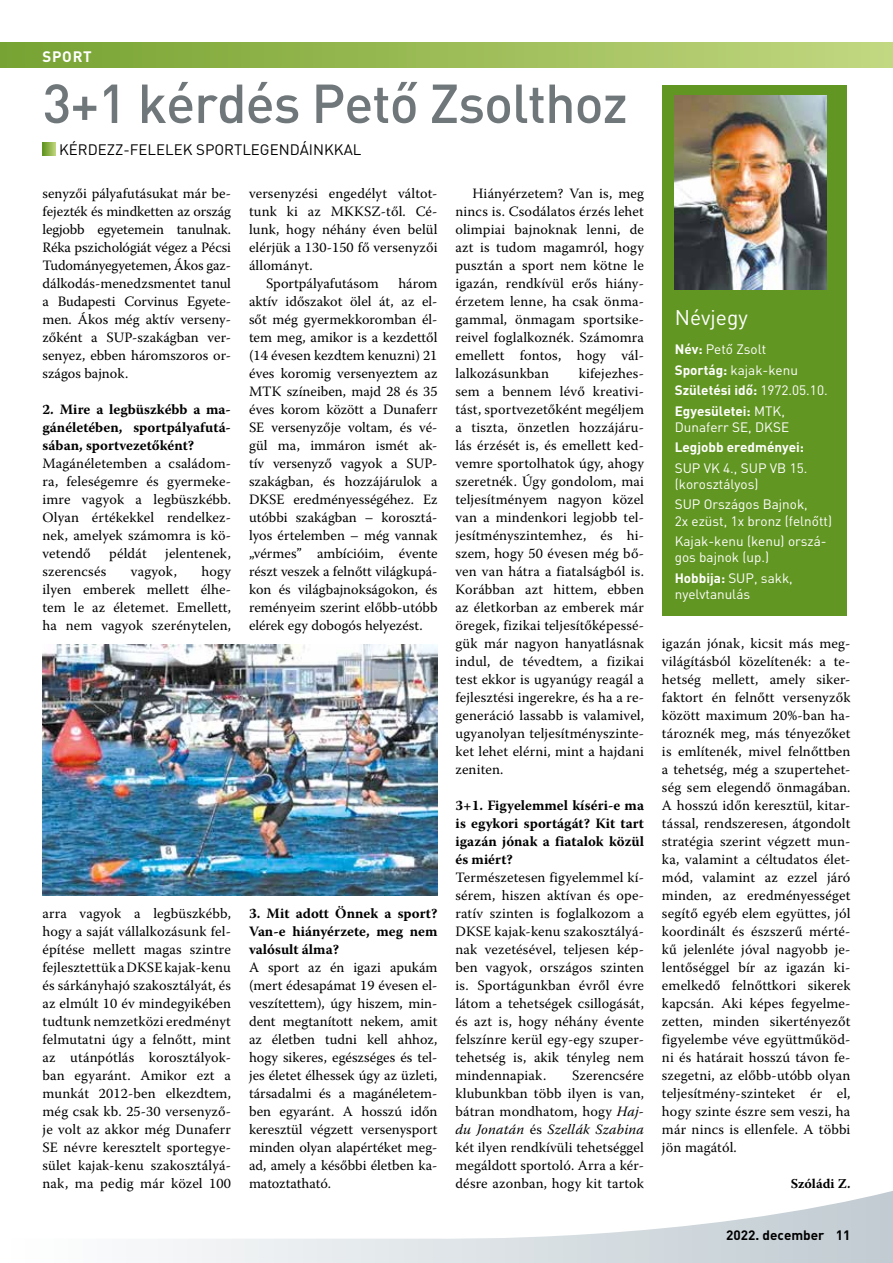
<style>
.page{position:relative;width:893px;height:1263px;background:#fff}
.page>*{position:absolute;margin:0;border:0;box-sizing:border-box;transform-origin:0 0}
.t1{font:500 54px "DIN";letter-spacing:-.02em;color:#70777a}
.t2{font:21px "DIN";color:#fff}
.t3{font:15px "DIN";color:#000}
.t4{font:700 15px "DIN";letter-spacing:.05em;color:#fff}
.t5{font:14.25px/18px "Warnock Pro";letter-spacing:.01em;color:#000;text-align:justify}
.t6{font:700 14.25px/18px "Warnock Pro";color:#000;text-align:justify}
.t7{font:13.5px/16.2px "DIN";color:#fff}
.t8{font:700 13.5px/20.4px "DIN";color:#fff}
.t9{font:700 13.5px "DIN";color:#000}
.t10{font:700 13.5px "Warnock Pro";letter-spacing:.005em;color:#000}
.s1{font-style:italic}
.s2{font-weight:400}
.s3{font-weight:700}
</style>
<div class="page">
<div style="left:0;top:42px;width:893px;height:26px;background:linear-gradient(to right,#76a230,#c2d780)"></div>
<svg style="left:43px;top:142px;width:12px;height:13px"></svg>
<div style="left:662px;top:85px;width:185px;height:530px;background:#629623"></div>
<img style="left:43px;top:644px;width:394px;height:251px">
<img style="left:675px;top:96px;width:152px;height:193px">
<svg style="left:158px;top:1191px;width:735px;height:72px"></svg>
<p class="t4" style="left:43px;top:46px;width:51px">SPORT</p>
<h1 class="t1" style="left:43px;top:67px;width:587px">3+1 kérdés Pető Zsolthoz</h1>
<p class="t3" style="left:59px;top:140px;width:304px">KÉRDEZZ-FELELEK SPORTLEGENDÁINKKAL</p>
<p class="t5" style="left:43px;top:184px;width:190px">senyzői pályafutásukat már be&shy;fejezték és mindketten az ország legjobb egyetemein tanulnak.<br>Réka pszichológiát végez a Pécsi Tudományegyetemen, Ákos gaz&shy;dálkodás-menedzsmentet tanul a Budapesti Corvinus Egyete&shy;men. Ákos még aktív verseny&shy;zőként a SUP-szakágban ver&shy;senyez, ebben háromszoros or&shy;szágos bajnok.</p>
<p class="t6" style="left:43px;top:400px;width:190px">2. Mire a legbüszkébb a ma&shy;gánéletében, sportpályafutá&shy;sában, sportvezetőként?</p>
<p class="t5" style="left:43px;top:454px;width:190px">Magánéletemben a családom&shy;ra, feleségemre és gyermeke&shy;imre vagyok a legbüszkébb.<br>Olyan értékekkel rendelkez&shy;nek, amelyek számomra is kö&shy;vetendő</p>
<p class="t5" style="left:109px;top:544px;width:39px">példát</p>
<p class="t5" style="left:165px;top:544px;width:67px">jelentenek,</p>
<p class="t5" style="left:43px;top:562px;width:190px;text-indent:159px">hogy ilyen emberek mellett élhe&shy;tem le az életemet. Emellett, ha nem vagyok szerénytelen,</p>
<p class="t5" style="left:43px;top:562px;width:65px">szerencsés</p>
<p class="t5" style="left:131px;top:562px;width:48px">vagyok,</p>
<p class="t5" style="left:249px;top:184px;width:190px">versenyzési engedélyt váltot-</p>
<p class="t5" style="left:249px;top:202px;width:190px">tunk ki az MKKSZ-től. Cé-</p>
<p class="t5" style="left:249px;top:220px;width:190px">lunk, hogy néhány éven belül</p>
<p class="t5" style="left:249px;top:238px;width:190px">elérjük a 130-150 fő versenyzői</p>
<p class="t5" style="left:249px;top:256px;width:65px">állományt.</p>
<p class="t5" style="left:266px;top:274px;width:114px">Sportpályafutásom</p>
<p class="t5" style="left:249px;top:274px;width:190px;text-indent:149px">három aktív időszakot ölel át, az el&shy;sőt még gyermekkoromban él&shy;tem meg, amikor is a kezdettől (14 évesen kezdtem kenuzni) 21 éves koromig versenyeztem az MTK színeiben, majd 28 és 35 éves korom között a Dunaferr SE versenyzője voltam, és vé&shy;gül ma, immáron ismét ak&shy;tív versenyző vagyok a SUP&shy;szakágban, és hozzájárulok a DKSE eredményességéhez. Ez utóbbi szakágban – korosztá&shy;lyos értelemben – még vannak „vérmes” ambícióim, évente részt veszek a felnőtt világkupá&shy;kon és világbajnokságokon, és reményeim szerint előbb-utóbb elérek egy dobogós helyezést.</p>
<p class="t5" style="left:43px;top:904px;width:190px">arra vagyok a legbüszkébb, hogy a saját vállalkozásunk fel&shy;építése mellett magas szintre fejlesztettük a DKSE kajak-kenu és sárkányhajó szakosztályát, és az elmúlt 10 év mindegyikében tudtunk nemzetközi eredményt felmutatni úgy a felnőtt, mint az utánpótlás korosztályok&shy;ban egyaránt. Amikor ezt a munkát 2012-ben elkezdtem, még csak kb. 25-30 versenyző&shy;je volt az akkor még Dunaferr SE névre keresztelt sportegye&shy;sület kajak-kenu szakosztályá&shy;nak, ma pedig már közel 100</p>
<p class="t6" style="left:249px;top:904px;width:190px">3. Mit adott Önnek a sport?<br>Van-e hiányérzete, meg nem valósult álma?</p>
<p class="t5" style="left:249px;top:958px;width:190px">A sport az én igazi apukám (mert édesapámat 19 évesen el&shy;veszítettem), úgy hiszem, min&shy;dent megtanított nekem, amit az életben tudni kell ahhoz, hogy sikeres, egészséges és tel&shy;jes életet élhessek úgy az üzleti, társadalmi és a magánéletem&shy;ben egyaránt. A hosszú időn keresztül végzett versenysport minden olyan alapértéket meg&shy;ad, amely a későbbi életben ka&shy;matoztatható.</p>
<p class="t5" style="left:455px;top:184px;width:190px;text-indent:17px">Hiányérzetem? Van is, meg nincs is. Csodálatos érzés lehet olimpiai bajnoknak lenni, de azt is tudom magamról, hogy pusztán a sport nem kötne le igazán, rendkívül erős hiány&shy;érzetem lenne, ha csak önma&shy;gammal, önmagam sportsike&shy;reivel foglalkoznék. Számomra emellett fontos, hogy vál&shy;lalkozásunkban</p>
<p class="t5" style="left:455px;top:364px;width:190px;text-indent:123px">kifejezhes&shy;sem a bennem lévő kreativi&shy;tást, sportvezetőként megéljem a tiszta, önzetlen hozzájáru&shy;lás érzését is, és emellett ked&shy;vemre sportolhatok úgy, ahogy szeretnék. Úgy gondolom, mai teljesítményem nagyon közel van a mindenkori legjobb tel&shy;jesítményszintemhez, és hi&shy;szem, hogy 50 évesen még bő&shy;ven van hátra a fiatalságból is.<br>Korábban azt hittem, ebben az életkorban az emberek már öregek, fizikai teljesítőképessé&shy;gük már nagyon hanyatlásnak indul, de tévedtem, a fizikai test ekkor is ugyanúgy reagál a fejlesztési ingerekre, és ha a re&shy;generáció lassabb is valamivel, ugyanolyan teljesítményszinte&shy;ket lehet elérni, mint a hajdani zeniten.</p>
<p class="t6" style="left:455px;top:796px;width:190px">3+1. Figyelemmel kíséri-e ma is egykori sportágát? Kit tart igazán jónak a fiatalok közül és miért?</p>
<p class="t5" style="left:455px;top:868px;width:190px">Természetesen figyelemmel kí&shy;sérem, hiszen aktívan és ope&shy;ratív szinten is foglalkozom a DKSE kajak-kenu szakosztályá&shy;nak vezetésével, teljesen kép&shy;ben vagyok, országos szinten is. Sportágunkban évről évre látom a tehetségek csillogását, és azt is, hogy néhány évente felszínre kerül egy-egy szuper&shy;tehetség is, akik tényleg nem mindennapiak.</p>
<p class="t5" style="left:455px;top:1066px;width:190px;text-indent:117px">Szerencsére klubunkban több ilyen is van, bátran mondhatom, hogy <span class="s1">Haj&shy;du Jonatán</span> és <span class="s1">Szellák Szabina </span>két ilyen rendkívüli tehetséggel megáldott sportoló. Arra a kér&shy;désre azonban, hogy kit tartok</p>
<h2 class="t2" style="left:675px;top:304px;width:75px">Névjegy</h2>
<p class="t8" style="left:675px;top:338px;width:154px">Név: <span class="s2">Pető Zsolt<br></span>Sportág: <span class="s2">kajak-kenu<br></span>Születési idő: <span class="s2">1972.05.10.<br></span>Egyesületei: <span class="s2">MTK,</span></p>
<p class="t7" style="left:675px;top:418px;width:116px">Dunaferr SE, DKSE</p>
<p class="t8" style="left:675px;top:437px;width:131px">Legjobb eredményei:</p>
<p class="t7" style="left:675px;top:459px;width:134px">SUP VK 4., SUP VB 15. (korosztályos)</p>
<p class="t7" style="left:675px;top:496px;width:159px">SUP Országos Bajnok,<br>2x ezüst, 1x bronz (felnőtt)</p>
<p class="t7" style="left:675px;top:533px;width:153px">Kajak-kenu (kenu) orszá&shy;gos bajnok (up.)</p>
<p class="t7" style="left:675px;top:569px;width:120px"><span class="s3">Hobbija:</span> SUP, sakk, nyelvtanulás</p>
<p class="t5" style="left:662px;top:634px;width:190px">igazán jónak, kicsit más meg&shy;világításból közelítenék: a te&shy;hetség mellett, amely siker&shy;faktort én felnőtt versenyzők között maximum 20%-ban ha&shy;tároznék meg, más tényezőket is említenék, mivel felnőttben a tehetség, még a szupertehet&shy;ség sem elegendő önmagában.<br>A hosszú időn keresztül, kitar&shy;tással, rendszeresen, átgondolt stratégia szerint végzett mun&shy;ka, valamint a céltudatos élet&shy;mód, valamint az ezzel járó minden, az eredményességet segítő egyéb elem együttes, jól koordinált és észszerű mérté&shy;kű jelenléte jóval nagyobb je&shy;lentőséggel bír az igazán ki&shy;emelkedő felnőttkori sikerek kapcsán. Aki képes fegyelme&shy;zetten, minden sikertényezőt figyelembe véve együttműköd&shy;ni és határait hosszú távon fe&shy;szegetni, az előbb-utóbb olyan teljesítmény-szinteket ér el, hogy szinte észre sem veszi, ha már nincs is ellenfele. A többi jön magától.</p>
<p class="t10" style="left:791px;top:1175px;width:61px">Szóládi Z.</p>
<p class="t9" style="left:726px;top:1225px;width:126px">2022. december 11</p>
</div>
